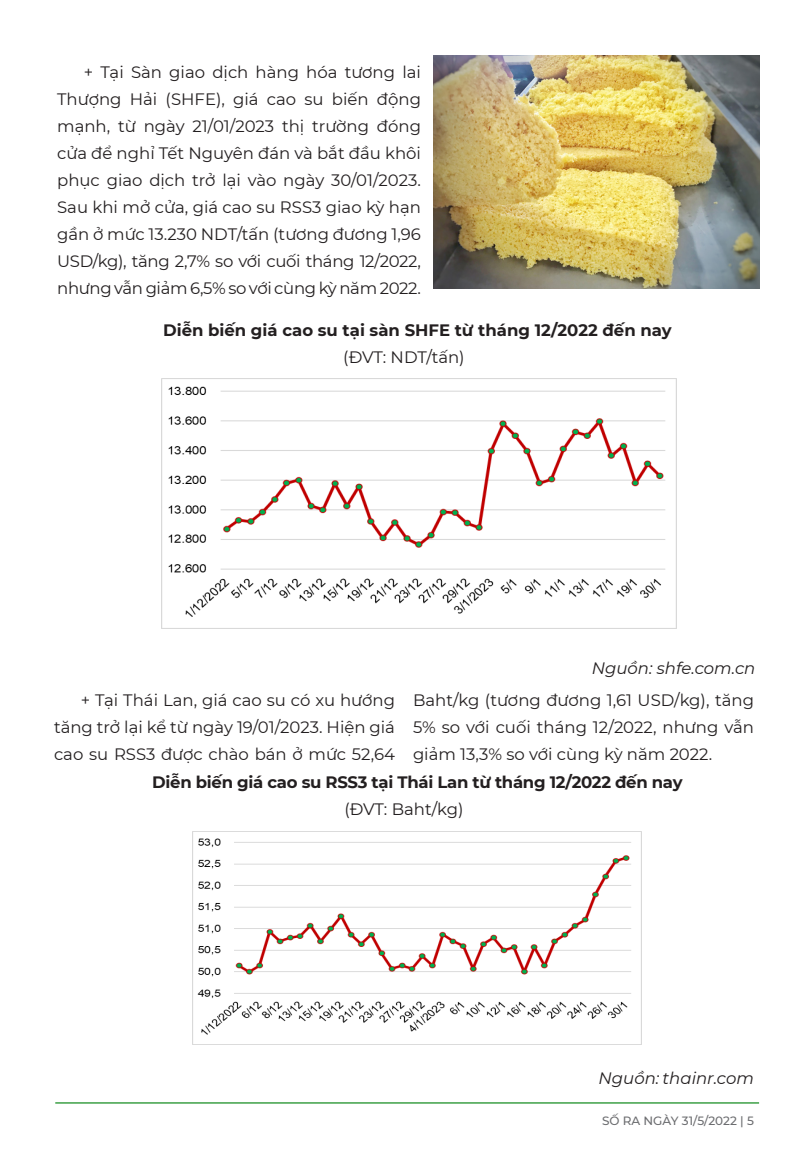
<style>
.page{position:relative;width:808px;height:1149px;background:#fff}
.page>*{position:absolute;margin:0;border:0;box-sizing:border-box;transform-origin:0 0}
.t1{font:16.5px/27px "Montserrat";color:#231f20;text-align:justify}
.t2{font:700 16.5px/27px "Montserrat";letter-spacing:-.01em;color:#231f20}
.t3{font:italic 16.5px "Montserrat";color:#231f20}
.t4{font:500 12px "Montserrat";color:#6c6d70}
.s1{font-weight:400}
</style>
<div class="page">
<hr style="left:55px;top:1101px;width:704px;height:2px;background:#3da046">
<img style="left:434px;top:55px;width:325px;height:233px">
<img style="left:161px;top:378px;width:515px;height:250px">
<img style="left:193px;top:831px;width:449px;height:213px">
<p class="t1" style="left:57px;top:58px;width:365px;text-indent:27px">+ Tại Sàn giao dịch hàng hóa tương lai Thượng Hải (SHFE), giá cao su biến động mạnh, từ ngày 21/01/2023 thị trường đóng cửa để nghỉ Tết Nguyên đán và bắt đầu khôi phục giao dịch trở lại vào ngày 30/01/2023.<br>Sau khi mở cửa, giá cao su RSS3 giao kỳ hạn gần ở mức 13.230 NDT/tấn (tương đương 1,96<br>USD/kg), tăng 2,7% so với cuối tháng 12/2022, nhưng vẫn giảm 6,5% so với cùng kỳ năm 2022.</p>
<p class="t2" style="left:343px;top:315px;width:330px;text-indent:-180px">Diễn biến giá cao su tại sàn SHFE từ tháng 12/2022 đến nay <span class="s1">(ĐVT: NDT/tấn)</span></p>
<p class="t3" style="left:592px;top:656px;width:165px">Nguồn: shfe.com.cn</p>
<p class="t1" style="left:54px;top:685px;width:342px;text-indent:27px">+ Tại Thái Lan, giá cao su có xu hướng tăng trở lại kể từ ngày 19/01/2023. Hiện giá cao su RSS3 được chào bán ở mức 52,64</p>
<p class="t1" style="left:413px;top:685px;width:342px">Baht/kg (tương đương 1,61 USD/kg), tăng 5% so với cuối tháng 12/2022, nhưng vẫn giảm 13,3% so với cùng kỳ năm 2022.</p>
<p class="t2" style="left:344px;top:768px;width:340px;text-indent:-192px">Diễn biến giá cao su RSS3 tại Thái Lan từ tháng 12/2022 đến nay <span class="s1">(ĐVT: Baht/kg)</span></p>
<p class="t3" style="left:598px;top:1066px;width:157px">Nguồn: thainr.com</p>
<p class="t4" style="left:602px;top:1111px;width:153px">SỐ RA NGÀY 31/5/2022 | 5</p>
</div>
